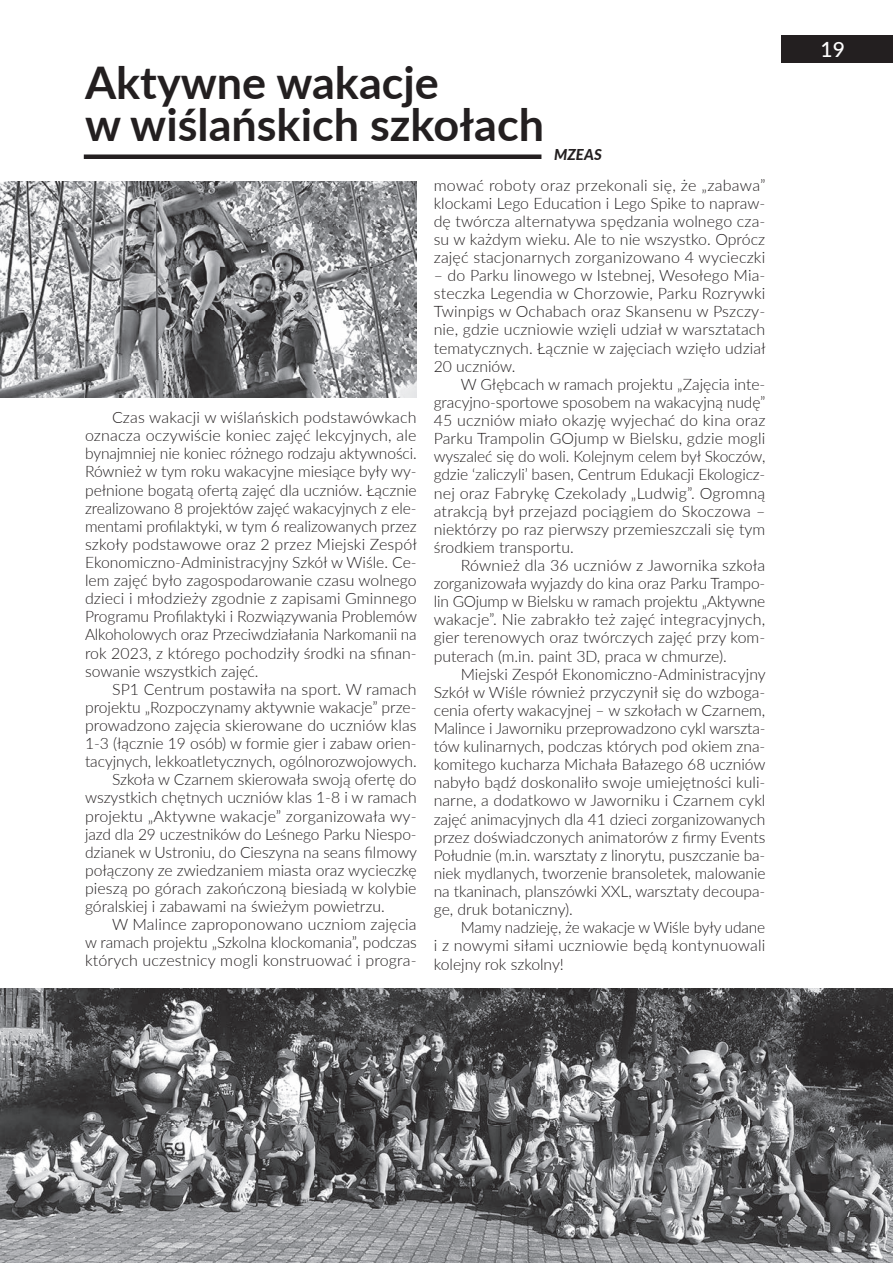
<style>
.page{position:relative;width:893px;height:1263px;background:#fff}
.page>*{position:absolute;margin:0;border:0;box-sizing:border-box;transform-origin:0 0}
.t1{font:700 45px/42px "Lato";color:#231f20}
.t2{font:500 21px "Lato";color:#fff}
.t3{font:300 15.75px/18.1px "Lato";color:#231f20;text-align:justify}
.t4{font:italic 800 15px "Lato";letter-spacing:.005em;color:#231f20}
</style>
<div class="page">
<div style="left:781px;top:36px;width:112px;height:27px;background:#231f20"></div>
<div style="left:84px;top:154px;width:457px;height:5px;background:#231f20"></div>
<img style="left:0;top:181px;width:417px;height:217px">
<img style="left:0;top:988px;width:893px;height:275px">
<h1 class="t1" style="left:85px;top:60px;width:461px">Aktywne wakacje<br>w wiślańskich szkołach</h1>
<p class="t3" style="left:85px;top:408px;width:333px;text-indent:27px">Czas wakacji w wiślańskich podstawówkach oznacza oczywiście koniec zajęć lekcyjnych, ale bynajmniej nie koniec różnego rodzaju aktywności.<br>Również w tym roku wakacyjne miesiące były wy&shy;pełnione bogatą ofertą zajęć dla uczniów. Łącznie zrealizowano 8 projektów zajęć wakacyjnych z ele&shy;mentami profilaktyki, w tym 6 realizowanych przez szkoły podstawowe oraz 2 przez Miejski Zespół Ekonomiczno-Administracyjny Szkół w Wiśle. Ce&shy;lem zajęć było zagospodarowanie czasu wolnego dzieci i młodzieży zgodnie z zapisami Gminnego Programu Profilaktyki i Rozwiązywania Problemów Alkoholowych oraz Przeciwdziałania Narkomanii na rok 2023, z którego pochodziły środki na sfinan&shy;sowanie wszystkich zajęć.</p>
<p class="t3" style="left:112px;top:679px;width:306px">SP1 Centrum postawiła na sport. W ramach</p>
<p class="t3" style="left:85px;top:697px;width:333px">projektu „Rozpoczynamy aktywnie wakacje” prze-</p>
<p class="t3" style="left:85px;top:716px;width:333px">prowadzono zajęcia skierowane do uczniów klas</p>
<p class="t3" style="left:85px;top:734px;width:333px">1-3 (łącznie 19 osób) w formie gier i zabaw orien-</p>
<p class="t3" style="left:85px;top:752px;width:333px">tacyjnych, lekkoatletycznych, ogólnorozwojowych.</p>
<p class="t3" style="left:112px;top:770px;width:306px">Szkoła w Czarnem skierowała swoją ofertę do</p>
<p class="t3" style="left:85px;top:788px;width:333px">wszystkich chętnych uczniów klas 1-8 i w ramach</p>
<p class="t3" style="left:85px;top:806px;width:333px">projektu „Aktywne wakacje” zorganizowała wy-</p>
<p class="t3" style="left:85px;top:824px;width:333px">jazd dla 29 uczestników do Leśnego Parku Niespo-</p>
<p class="t3" style="left:85px;top:842px;width:334px">dzianek w Ustroniu, do Cieszyna na seans filmowy</p>
<p class="t3" style="left:85px;top:861px;width:333px">połączony ze zwiedzaniem miasta oraz wycieczkę</p>
<p class="t3" style="left:85px;top:879px;width:333px">pieszą po górach zakończoną biesiadą w kolybie</p>
<p class="t3" style="left:85px;top:897px;width:301px">góralskiej i zabawami na świeżym powietrzu.</p>
<p class="t3" style="left:112px;top:915px;width:306px">W Malince zaproponowano uczniom zajęcia</p>
<p class="t3" style="left:85px;top:933px;width:333px">w ramach projektu „Szkolna klockomania”, podczas</p>
<p class="t3" style="left:85px;top:951px;width:333px">których uczestnicy mogli konstruować i progra-</p>
<p class="t4" style="left:554px;top:144px;width:49px">MZEAS</p>
<p class="t3" style="left:434px;top:175px;width:333px">mować roboty oraz przekonali się, że „zabawa” klockami Lego Education i Lego Spike to napraw&shy;dę twórcza alternatywa spędzania wolnego cza&shy;su w każdym wieku. Ale to nie wszystko. Oprócz zajęć stacjonarnych zorganizowano 4 wycieczki</p>
<p class="t3" style="left:434px;top:266px;width:334px">– do Parku linowego w Istebnej, Wesołego Mia&shy;steczka Legendia w Chorzowie, Parku Rozrywki Twinpigs w Ochabach oraz Skansenu w Pszczy&shy;nie, gdzie uczniowie wzięli udział w warsztatach tematycznych. Łącznie w zajęciach wzięło udział 20 uczniów.</p>
<p class="t3" style="left:434px;top:374px;width:333px;text-indent:27px">W Głębcach w ramach projektu „Zajęcia inte&shy;gracyjno-sportowe sposobem na wakacyjną nudę” 45 uczniów miało okazję wyjechać do kina oraz Parku Trampolin GOjump w Bielsku, gdzie mogli wyszaleć się do woli. Kolejnym celem był Skoczów, gdzie ‘zaliczyli’ basen, Centrum Edukacji Ekologicz&shy;nej oraz Fabrykę Czekolady „Ludwig”. Ogromną atrakcją był przejazd pociągiem do Skoczowa – niektórzy po raz pierwszy przemieszczali się tym środkiem transportu.</p>
<p class="t3" style="left:434px;top:556px;width:333px;text-indent:27px">Również dla 36 uczniów z Jawornika szkoła zorganizowała wyjazdy do kina oraz Parku Trampo&shy;lin GOjump w Bielsku w ramach projektu „Aktywne wakacje”. Nie zabrakło też zajęć integracyjnych, gier terenowych oraz twórczych zajęć przy kom&shy;puterach (m.in. paint 3D, praca w chmurze).</p>
<p class="t3" style="left:434px;top:664px;width:333px;text-indent:27px">Miejski Zespół Ekonomiczno-Administracyjny Szkół w Wiśle również przyczynił się do wzboga&shy;cenia oferty wakacyjnej – w szkołach w Czarnem, Malince i Jaworniku przeprowadzono cykl warszta&shy;tów kulinarnych, podczas których pod okiem zna&shy;komitego kucharza Michała Bałazego 68 uczniów nabyło bądź doskonaliło swoje umiejętności kuli&shy;narne, a dodatkowo w Jaworniku i Czarnem cykl zajęć animacyjnych dla 41 dzieci zorganizowanych przez doświadczonych animatorów z firmy Events Południe (m.in. warsztaty z linorytu, puszczanie ba&shy;niek mydlanych, tworzenie bransoletek, malowanie na tkaninach, planszówki XXL, warsztaty decoupa&shy;ge, druk botaniczny).</p>
<p class="t3" style="left:434px;top:918px;width:333px;text-indent:27px">Mamy nadzieję, że wakacje w Wiśle były udane i z nowymi siłami uczniowie będą kontynuowali kolejny rok szkolny!</p>
<h2 class="t2" style="left:820px;top:34px;width:26px">19</h2>
</div>
